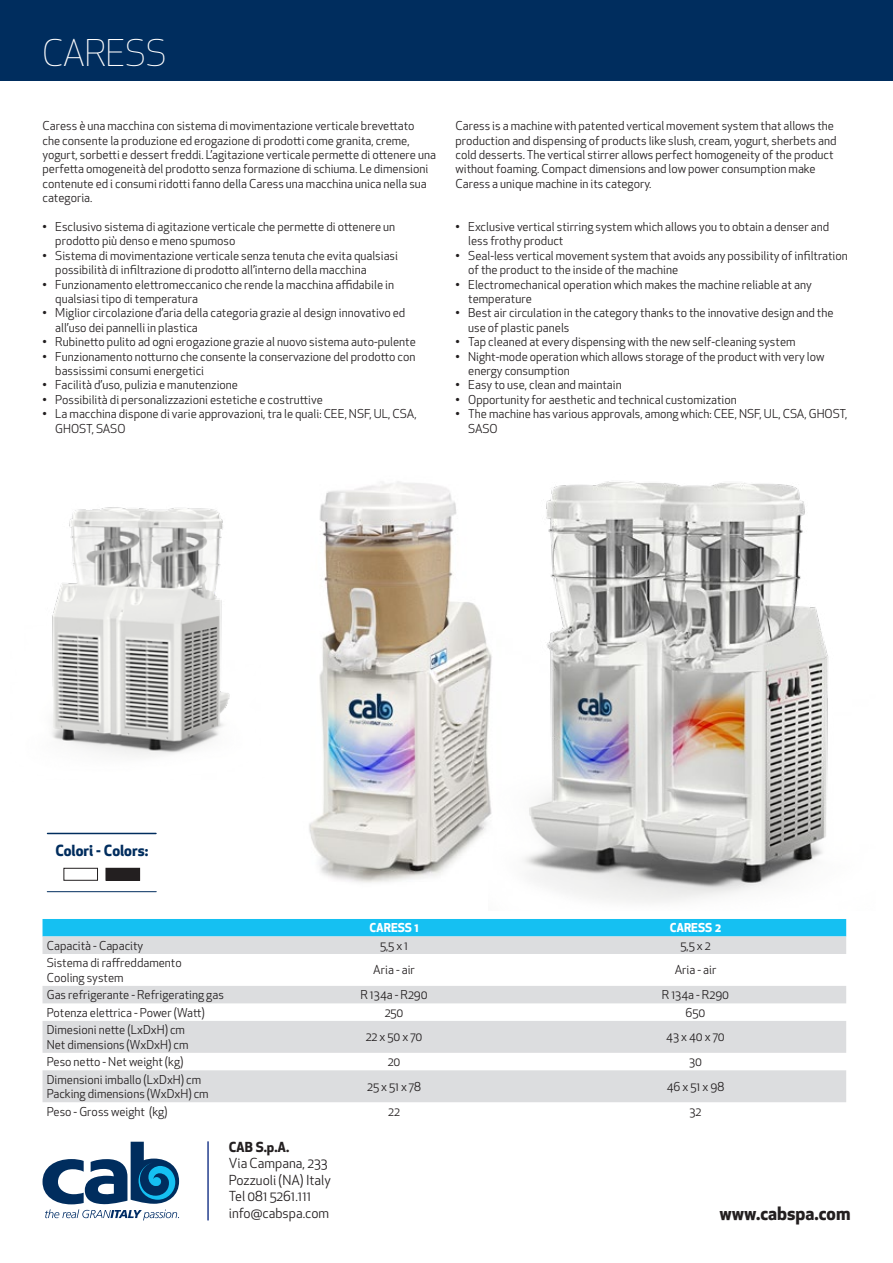
<style>
.page{position:relative;width:893px;height:1263px;background:#fff}
.page>*{position:absolute;margin:0;border:0;box-sizing:border-box;transform-origin:0 0}
.t1{font:300 36px "Apex New";color:#fff}
.t2{font:700 18px "Apex New";color:#231f20}
.t3{font:700 15px "Apex New";color:#002d5e}
.t4{font:13.5px/16.5px "Apex New";color:#231f20}
.t5{font:700 13.5px "Apex New";color:#231f20}
.t6{font:12px/14.4px "Apex New";color:#231f20}
.t7{font:700 12px "Apex New";color:#fff}
</style>
<div class="page">
<img style="left:524px;top:481px;width:305px;height:422px">
<img style="left:309px;top:481px;width:183px;height:402px">
<div style="left:0;top:0;width:893px;height:81px;background:#002d5e"></div>
<div style="left:43px;top:919px;width:803px;height:17px;background:#15c0f2"></div>
<svg style="left:43px;top:936px;width:803px;height:166px;fill:#dcdddf"></svg>
<svg style="left:43px;top:1142px;width:136px;height:78px"></svg>
<div style="left:152px;top:1177px;width:9px;height:9px;background:#15c0f2;border-radius:50%"></div>
<hr style="left:207px;top:1141px;width:2px;height:79px;background:#253f8e">
<hr style="left:48px;top:833px;width:108px;height:1px;background:#002d5e">
<hr style="left:47px;top:891px;width:109px;height:1px;background:#002d5e">
<div style="left:64px;top:868px;width:34px;height:13px;border:1px solid #231f20"></div>
<div style="left:106px;top:868px;width:34px;height:12px;background:#231f20"></div>
<div style="left:106px;top:868px;width:34px;height:13px;border:1px solid #231f20"></div>
<img style="left:52px;top:507px;width:178px;height:248px">
<h1 class="t1" style="left:43px;top:31px;width:125px">CARESS</h1>
<p class="t6" style="left:43px;top:119px;width:395px">Caress è una macchina con sistema di movimentazione verticale brevettato<br>che consente la produzione ed erogazione di prodotti come granita, creme, yogurt, sorbetti e dessert freddi. L’agitazione verticale permette di ottenere una perfetta omogeneità del prodotto senza formazione di schiuma. Le dimensioni contenute ed i consumi ridotti fanno della Caress una macchina unica nella sua categoria.</p>
<p class="t6" style="left:55px;top:219px;width:342px;text-indent:-13px">• Esclusivo sistema di agitazione verticale che permette di ottenere un prodotto più denso e meno spumoso</p>
<p class="t6" style="left:55px;top:248px;width:344px;text-indent:-13px">• Sistema di movimentazione verticale senza tenuta che evita qualsiasi possibilità di infiltrazione di prodotto all’interno della macchina</p>
<p class="t6" style="left:55px;top:277px;width:340px;text-indent:-13px">• Funzionamento elettromeccanico che rende la macchina affidabile in qualsiasi tipo di temperatura</p>
<p class="t6" style="left:55px;top:306px;width:352px;text-indent:-13px">• Miglior circolazione d’aria della categoria grazie al design innovativo ed all’uso dei pannelli in plastica</p>
<p class="t6" style="left:43px;top:335px;width:375px">• Rubinetto pulito ad ogni erogazione grazie al nuovo sistema auto-pulente</p>
<p class="t6" style="left:55px;top:349px;width:362px;text-indent:-13px">• Funzionamento notturno che consente la conservazione del prodotto con bassissimi consumi energetici</p>
<p class="t6" style="left:43px;top:378px;width:197px">• Facilità d’uso, pulizia e manutenzione</p>
<p class="t6" style="left:43px;top:392px;width:282px">• Possibilità di personalizzazioni estetiche e costruttive</p>
<p class="t6" style="left:55px;top:407px;width:363px;text-indent:-13px">• La macchina dispone di varie approvazioni, tra le quali: CEE, NSF, UL, CSA,<br>GHOST, SASO</p>
<p class="t6" style="left:455px;top:119px;width:382px">Caress is a machine with patented vertical movement system that allows the production and dispensing of products like slush, cream, yogurt, sherbets and cold desserts. The vertical stirrer allows perfect homogeneity of the product without foaming. Compact dimensions and low power consumption make Caress a unique machine in its category.</p>
<p class="t6" style="left:468px;top:219px;width:362px;text-indent:-13px">• Exclusive vertical stirring system which allows you to obtain a denser and less frothy product</p>
<p class="t6" style="left:468px;top:248px;width:381px;text-indent:-13px">• Seal-less vertical movement system that avoids any possibility of infiltration of the product to the inside of the machine</p>
<p class="t6" style="left:468px;top:277px;width:345px;text-indent:-13px">• Electromechanical operation which makes the machine reliable at any temperature</p>
<p class="t6" style="left:468px;top:306px;width:367px;text-indent:-13px">• Best air circulation in the category thanks to the innovative design and the use of plastic panels</p>
<p class="t6" style="left:455px;top:335px;width:342px">• Tap cleaned at every dispensing with the new self-cleaning system</p>
<p class="t6" style="left:468px;top:349px;width:358px;text-indent:-13px">• Night-mode operation which allows storage of the product with very low energy consumption</p>
<p class="t6" style="left:455px;top:378px;width:168px">• Easy to use, clean and maintain</p>
<p class="t6" style="left:455px;top:392px;width:283px">• Opportunity for aesthetic and technical customization</p>
<p class="t6" style="left:468px;top:407px;width:381px;text-indent:-13px">• The machine has various approvals, among which: CEE, NSF, UL, CSA, GHOST,<br>SASO</p>
<p class="t3" style="left:55px;top:840px;width:94px">Colori - Colors:</p>
<p class="t7" style="left:369px;top:919px;width:51px">CARESS 1</p>
<p class="t7" style="left:670px;top:919px;width:53px">CARESS 2</p>
<p class="t6" style="left:47px;top:938px;width:98px">Capacità - Capacity</p>
<p class="t6" style="left:380px;top:938px;width:30px">5,5 x 1</p>
<p class="t6" style="left:680px;top:938px;width:32px">5,5 x 2</p>
<p class="t6" style="left:47px;top:956px;width:137px">Sistema di raffreddamento<br>Cooling system</p>
<p class="t6" style="left:373px;top:963px;width:43px">Aria - air</p>
<p class="t6" style="left:675px;top:963px;width:43px">Aria - air</p>
<p class="t6" style="left:47px;top:987px;width:179px">Gas refrigerante - Refrigerating gas</p>
<p class="t6" style="left:360px;top:987px;width:69px">R 134a - R290</p>
<p class="t6" style="left:662px;top:987px;width:69px">R 134a - R290</p>
<p class="t6" style="left:47px;top:1005px;width:160px">Potenza elettrica - Power (Watt)</p>
<p class="t6" style="left:385px;top:1005px;width:20px">250</p>
<p class="t6" style="left:686px;top:1005px;width:21px">650</p>
<p class="t6" style="left:47px;top:1023px;width:143px">Dimesioni nette (LxDxH) cm<br>Net dimensions (WxDxH) cm</p>
<p class="t6" style="left:366px;top:1030px;width:58px">22 x 50 x 70</p>
<p class="t6" style="left:666px;top:1030px;width:60px">43 x 40 x 70</p>
<p class="t6" style="left:47px;top:1054px;width:138px">Peso netto - Net weight (kg)</p>
<p class="t6" style="left:388px;top:1054px;width:14px">20</p>
<p class="t6" style="left:689px;top:1054px;width:14px">30</p>
<p class="t6" style="left:47px;top:1072px;width:163px">Dimensioni imballo (LxDxH) cm<br>Packing dimensions (WxDxH) cm</p>
<p class="t6" style="left:367px;top:1079px;width:55px">25 x 51 x 78</p>
<p class="t6" style="left:667px;top:1079px;width:59px">46 x 51 x 98</p>
<p class="t6" style="left:47px;top:1104px;width:122px">Peso - Gross weight (kg)</p>
<p class="t6" style="left:388px;top:1104px;width:13px">22</p>
<p class="t6" style="left:689px;top:1104px;width:13px">32</p>
<p class="t5" style="left:229px;top:1137px;width:62px">CAB S.p.A.</p>
<p class="t4" style="left:229px;top:1155px;width:104px">Via Campana, 233<br>Pozzuoli (NA) Italy<br>Tel 081 5261.111 info@cabspa.com</p>
<h2 class="t2" style="left:719px;top:1201px;width:132px">www.cabspa.com</h2>
</div>
